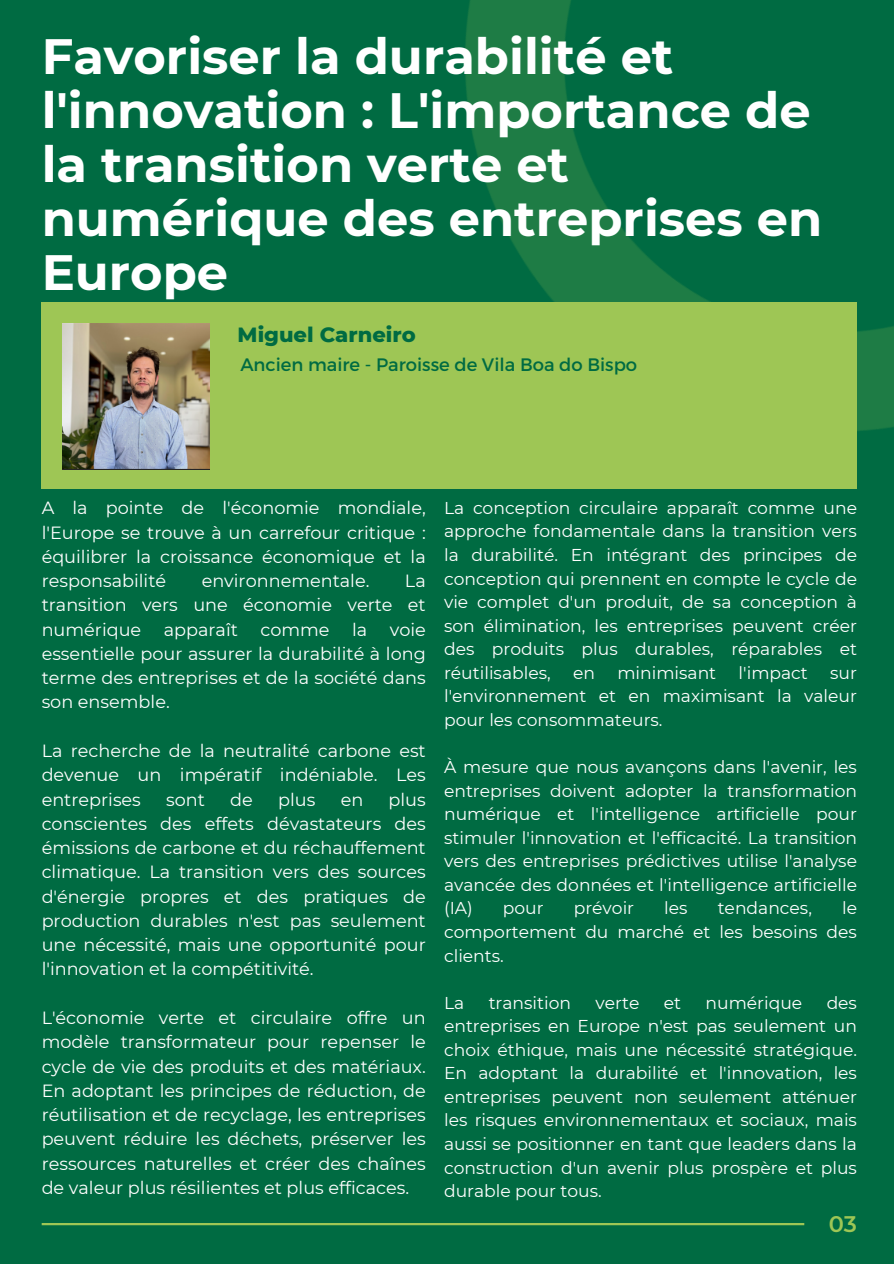
<style>
.page{position:relative;width:894px;height:1264px;background:#fff}
.page>*{position:absolute;margin:0;border:0;box-sizing:border-box;transform-origin:0 0}
.t1{font:700 49.5px/54px "Montserrat";color:#fff}
.t2{font:600 22.5px "Montserrat";color:#9ec655}
.t3{font:800 21px "Montserrat";color:#006b42}
.t4{font:18px "Montserrat";color:#006b42}
.t5{font:17.7px/24.3px "Montserrat";color:#fff;text-align:justify}
.t6{font:17.1px/23.5px "Montserrat";color:#fff;text-align:justify}
</style>
<div class="page">
<div style="left:0;top:0;width:893px;height:1263px;background:#006b42"></div>
<hr style="left:42px;top:1222px;width:762px;height:3px;background:#9ec655">
<img style="left:465px;top:0;width:428px;height:489px">
<div style="left:42px;top:302px;width:814px;height:187px;background:#9ec655"></div>
<img style="left:63px;top:323px;width:146px;height:147px">
<h1 class="t1" style="left:42px;top:29px;width:781px">Favoriser la durabilité et l'innovation : L'importance de la transition verte et numérique des entreprises en<br>Europe</h1>
<p class="t3" style="left:237px;top:322px;width:179px">Miguel Carneiro</p>
<p class="t4" style="left:240px;top:352px;width:398px">Ancien maire - Paroisse de Vila Boa do Bispo</p>
<p class="t5" style="left:42px;top:496px;width:385px">A la pointe de l'économie mondiale, l'Europe se trouve à un carrefour critique : équilibrer la croissance économique et la responsabilité</p>
<p class="t5" style="left:202px;top:568px;width:169px">environnementale.</p>
<p class="t5" style="left:42px;top:568px;width:385px;text-indent:363px">La transition vers une économie verte et numérique</p>
<p class="t5" style="left:42px;top:617px;width:385px;text-indent:348px">voie essentielle pour assurer la durabilité à long terme des entreprises et de la société dans son ensemble.</p>
<p class="t5" style="left:42px;top:738px;width:385px">La recherche de la neutralité carbone est devenue un impératif indéniable. Les entreprises</p>
<p class="t5" style="left:164px;top:617px;width:76px">apparaît</p>
<p class="t5" style="left:260px;top:617px;width:71px">comme</p>
<p class="t5" style="left:352px;top:617px;width:17px">la</p>
<p class="t5" style="left:42px;top:787px;width:385px;text-indent:347px">plus conscientes des effets dévastateurs des émissions de carbone et du réchauffement climatique. La transition vers des sources d'énergie propres et des pratiques de production durables n'est pas seulement une nécessité, mais une opportunité pour l'innovation et la compétitivité.</p>
<p class="t5" style="left:42px;top:1005px;width:385px">L'économie verte et circulaire offre un modèle transformateur pour repenser le cycle de vie des produits et des matériaux.<br>En adoptant les principes de réduction, de réutilisation et de recyclage, les entreprises peuvent réduire les déchets, préserver les ressources naturelles et créer des chaînes de valeur plus résilientes et plus efficaces.</p>
<p class="t5" style="left:166px;top:787px;width:40px">sont</p>
<p class="t5" style="left:230px;top:787px;width:24px">de</p>
<p class="t5" style="left:278px;top:787px;width:39px">plus</p>
<p class="t5" style="left:340px;top:787px;width:24px">en</p>
<p class="t6" style="left:444px;top:496px;width:414px">La conception circulaire apparaît comme une approche fondamentale dans la transition vers la durabilité. En intégrant des principes de conception qui prennent en compte le cycle de vie complet d'un produit, de sa conception à son élimination, les entreprises peuvent créer des produits plus durables, réparables et réutilisables,</p>
<p class="t6" style="left:573px;top:661px;width:23px">en</p>
<p class="t6" style="left:617px;top:661px;width:100px">minimisant</p>
<p class="t6" style="left:738px;top:661px;width:71px">l'impact</p>
<p class="t6" style="left:444px;top:661px;width:414px;text-indent:386px">sur l'environnement et en maximisant la valeur pour les consommateurs.</p>
<p class="t6" style="left:444px;top:755px;width:414px">À mesure que nous avançons dans l'avenir, les entreprises doivent adopter la transformation numérique et l'intelligence artificielle pour stimuler l'innovation et l'efficacité. La transition vers des entreprises prédictives utilise l'analyse avancée des données et l'intelligence artificielle (IA) pour</p>
<p class="t6" style="left:444px;top:896px;width:414px;text-indent:398px">le comportement du marché et les besoins des clients.</p>
<p class="t6" style="left:444px;top:990px;width:22px">La</p>
<p class="t6" style="left:488px;top:990px;width:84px">transition</p>
<p class="t6" style="left:595px;top:990px;width:45px">verte</p>
<p class="t6" style="left:663px;top:990px;width:19px">et</p>
<p class="t6" style="left:705px;top:990px;width:98px">numérique</p>
<p class="t6" style="left:573px;top:896px;width:62px">prévoir</p>
<p class="t6" style="left:664px;top:896px;width:25px">les</p>
<p class="t6" style="left:717px;top:896px;width:96px">tendances,</p>
<p class="t6" style="left:444px;top:990px;width:414px;text-indent:382px">des entreprises en Europe n'est pas seulement un choix éthique, mais une nécessité stratégique.<br>En adoptant la durabilité et l'innovation, les entreprises peuvent non seulement atténuer les risques environnementaux et sociaux, mais aussi se positionner en tant que leaders dans la construction d'un avenir plus prospère et plus durable pour tous.</p>
<h2 class="t2" style="left:828px;top:1210px;width:30px">03</h2>
</div>
